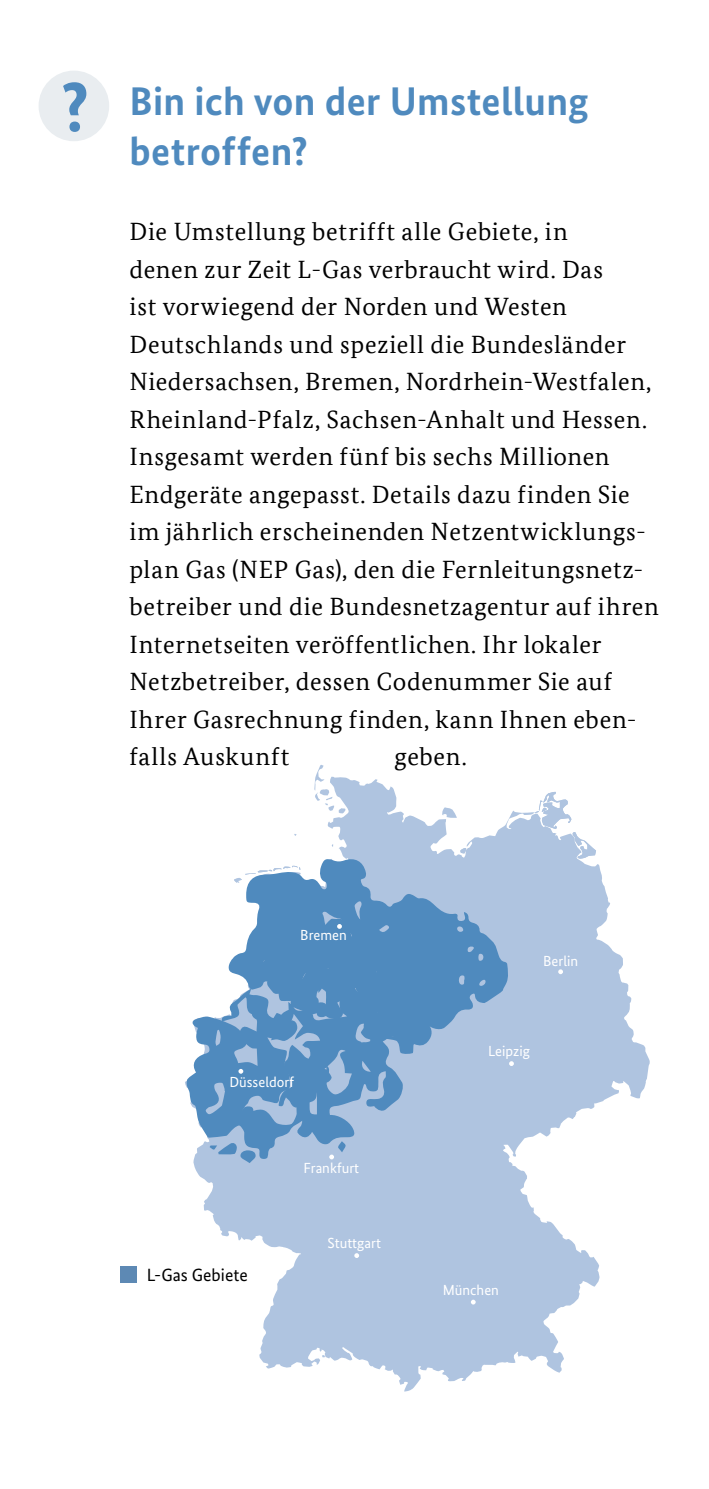
<style>
.page{position:relative;width:709px;height:1489px;background:#fff}
.page>*{position:absolute;margin:0;border:0;box-sizing:border-box;transform-origin:0 0}
.t1{font:700 40px/50px "Bundes Sans";letter-spacing:.005em;color:#4f8abe}
.t2{font:25px/37.5px "Bundes Serif Office";letter-spacing:.025em;color:#000}
.t3{font:17.75px "Bundes Sans";color:#000}
.t4{font:14.5px "Bundes Sans";color:#fff}
</style>
<div class="page">
<div style="left:120px;top:1265px;width:17px;height:17px;background:#5d89b4"></div>
<svg style="left:185px;top:777px;width:464px;height:614px;fill:#afc4e0"></svg>
<svg style="left:199px;top:918px;width:236px;height:218px;fill:#afc4e0"></svg>
<svg style="left:228px;top:856px;width:281px;height:181px;background:#7da7ce"></svg>
<svg style="left:558px;top:969px;width:5px;height:5px"></svg>
<svg style="left:337px;top:924px;width:5px;height:4px"></svg>
<svg style="left:509px;top:1061px;width:5px;height:4px"></svg>
<svg style="left:471px;top:1299px;width:4px;height:5px"></svg>
<svg style="left:354px;top:1253px;width:5px;height:4px"></svg>
<svg style="left:186px;top:958px;width:218px;height:205px;background:#7aa5cd"></svg>
<svg style="left:314px;top:765px;width:31px;height:48px"></svg>
<div style="left:39px;top:71px;width:70px;height:70px;background:#e9edf0;border-radius:50%"></div>
<div style="left:69px;top:121px;width:11px;height:11px;background:#4f8abe;border-radius:50%"></div>
<svg style="left:63px;top:82px;width:23px;height:33px"></svg>
<h2 class="t1" style="left:129px;top:76px;width:460px">Bin ich von der Umstellung betroffen?</h2>
<p class="t2" style="left:129px;top:213px;width:531px">Die Umstellung betrifft alle Gebiete, in<br>denen zur Zeit L-Gas verbraucht wird. Das<br>ist vorwiegend der Norden und Westen Deutschlands und speziell die Bundesländer Niedersachsen, Bremen, Nordrhein-Westfalen, Rheinland-Pfalz, Sachsen-Anhalt und Hessen.<br>Insgesamt werden fünf bis sechs Millionen Endgeräte angepasst. Details dazu finden Sie im jährlich erscheinenden Netzentwicklungs&shy;plan Gas (NEP Gas), den die Fernleitungsnetz&shy;betreiber und die Bundesnetzagentur auf ihren Internetseiten veröffentlichen. Ihr lokaler Netzbetreiber, dessen Codenummer Sie auf Ihrer Gasrechnung finden, kann Ihnen eben&shy;falls Auskunft</p>
<p class="t2" style="left:394px;top:738px;width:74px">geben.</p>
<p class="t4" style="left:300px;top:926px;width:48px">Bremen</p>
<p class="t4" style="left:229px;top:1072px;width:66px">Düsseldorf</p>
<p class="t3" style="left:147px;top:1263px;width:102px">L-Gas Gebiete</p>
<p class="t4" style="left:303px;top:1158px;width:57px">Frankfurt</p>
<p class="t4" style="left:327px;top:1234px;width:55px">Stuttgart</p>
<p class="t4" style="left:543px;top:952px;width:37px">Berlin</p>
<p class="t4" style="left:488px;top:1041px;width:43px">Leipzig</p>
<p class="t4" style="left:442px;top:1281px;width:58px">München</p>
</div>
